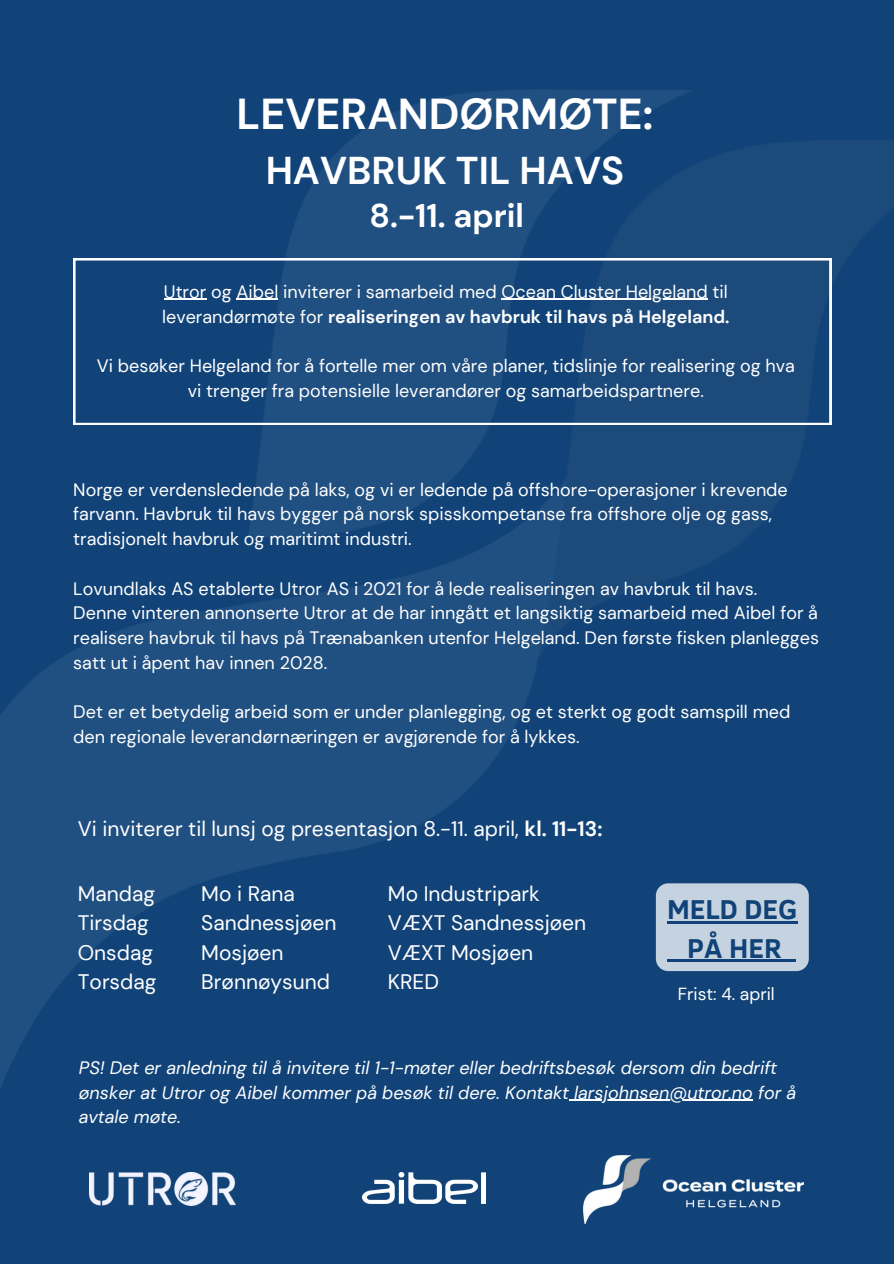
<style>
.page{position:relative;width:894px;height:1264px;background:#fff}
.page>*{position:absolute;margin:0;border:0;box-sizing:border-box;transform-origin:0 0}
.t1{font:700 43.2px "DM Sans";color:#fff}
.t2{font:700 38.7px "DM Sans";color:#fff}
.t3{font:700 32.7px "DM Sans";color:#fff}
.t4{font:700 28.05px/38.2px "Clear Sans";color:#114378;text-align:center}
.t5{font:21px/29.2px "DM Sans";color:#fff}
.t6{font:18px/24.8px "DM Sans";color:#fff}
.t7{font:italic 18px/24.8px "DM Sans";color:#fff}
.t8{font:700 18px "DM Sans";color:#fff}
.t9{font:17.4px "DM Sans";color:#fff}
.s1{font-weight:400}
.s2{font-weight:700}
</style>
<div class="page">
<div style="left:0;top:0;width:893px;height:1263px;background:#114378"></div>
<img style="left:0;top:89px;width:832px;height:1012px">
<img style="left:583px;top:1155px;width:219px;height:68px">
<img style="left:89px;top:1172px;width:147px;height:33px">
<img style="left:362px;top:1172px;width:123px;height:31px">
<svg style="left:73px;top:258px;width:757px;height:167px"></svg>
<hr style="left:164px;top:299px;width:42px;height:1px;background:#fff">
<hr style="left:236px;top:299px;width:42px;height:1px;background:#fff">
<hr style="left:501px;top:299px;width:206px;height:1px;background:#fff">
<div style="left:655px;top:883px;width:153px;height:88px;background:#c5d3e1;border-radius:12px"></div>
<hr style="left:667px;top:921px;width:130px;height:2px;background:#114378">
<hr style="left:667px;top:959px;width:20px;height:3px;background:#114378">
<hr style="left:687px;top:959px;width:94px;height:3px;background:#114378">
<hr style="left:781px;top:959px;width:14px;height:3px;background:#114378">
<hr style="left:569px;top:1099px;width:183px;height:1px;background:#fff">
<p class="t1" style="left:236px;top:86px;width:418px">LEVERANDØRMØTE:</p>
<p class="t2" style="left:265px;top:146px;width:360px">HAVBRUK TIL HAVS</p>
<p class="t3" style="left:369px;top:195px;width:156px">8.-11. april</p>
<p class="t6" style="left:164px;top:279px;width:565px">Utror og Aibel inviterer i samarbeid med Ocean Cluster Helgeland til</p>
<h4 class="t8" style="left:162px;top:305px;width:569px"><span class="s1">leverandørmøte for</span> realiseringen av havbruk til havs på Helgeland.</h4>
<h4 class="t6" style="left:97px;top:353px;width:699px;text-align:center">Vi besøker Helgeland for å fortelle mer om våre planer, tidslinje for realisering og hva vi trenger fra potensielle leverandører og samarbeidspartnere.</h4>
<p class="t6" style="left:73px;top:477px;width:715px">Norge er verdensledende på laks, og vi er ledende på offshore-operasjoner i krevende farvann. Havbruk til havs bygger på norsk spisskompetanse fra offshore olje og gass, tradisjonelt havbruk og maritimt industri.</p>
<p class="t6" style="left:73px;top:576px;width:685px">Lovundlaks AS etablerte Utror AS i 2021 for å lede realiseringen av havbruk til havs.</p>
<p class="t6" style="left:73px;top:601px;width:747px;text-align:justify">Denne vinteren annonserte Utror at de har inngått et langsiktig samarbeid med Aibel for å realisere havbruk til havs på Trænabanken utenfor Helgeland. Den første fisken planlegges satt ut i åpent hav innen 2028.</p>
<p class="t6" style="left:73px;top:700px;width:718px">Det er et betydelig arbeid som er under planlegging, og et sterkt og godt samspill med den regionale leverandørnæringen er avgjørende for å lykkes.</p>
<h4 class="t5" style="left:78px;top:814px;width:526px">Vi inviterer til lunsj og presentasjon 8.-11. april, <span class="s2">kl. 11-13:</span></h4>
<h4 class="t5" style="left:78px;top:879px;width:80px">Mandag<br>Tirsdag<br>Onsdag<br>Torsdag</h4>
<h3 class="t5" style="left:201px;top:879px;width:137px">Mo i Rana<br>Sandnessjøen<br>Mosjøen<br>Brønnøysund</h3>
<h4 class="t5" style="left:388px;top:879px;width:200px">Mo Industripark<br>VÆXT Sandnessjøen<br>VÆXT Mosjøen<br>KRED</h4>
<p class="t4" style="left:667px;top:889px;width:132px">MELD DEG<br>PÅ HER</p>
<p class="t9" style="left:677px;top:982px;width:98px">Frist: 4. april</p>
<p class="t7" style="left:79px;top:1055px;width:718px">PS! Det er anledning til å invitere til 1-1-møter eller bedriftsbesøk dersom din bedrift ønsker at Utror og Aibel kommer på besøk til dere. Kontakt larsjohnsen@utror.no for å</p>
<p class="t7" style="left:79px;top:1104px;width:104px">avtale møte.</p>
</div>
